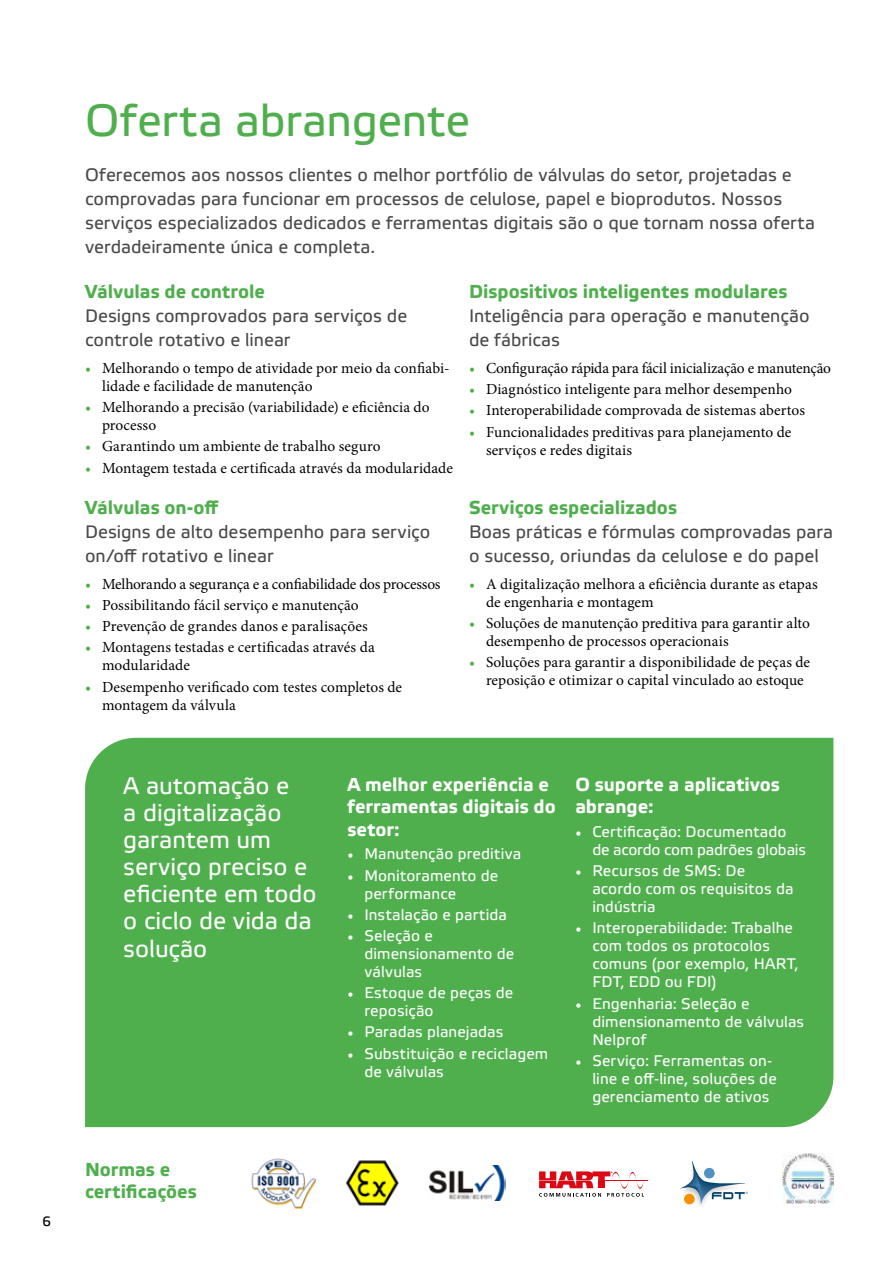
<style>
.page{position:relative;width:893px;height:1263px;background:#fff}
.page>*{position:absolute;margin:0;border:0;box-sizing:border-box;transform-origin:0 0}
.t1{font:45px "Etelka Text Pro";letter-spacing:-.005em;color:#4faf4d}
.t2{font:24px/27px "Etelka Text Pro";color:#fff}
.t3{font:700 18.75px/22.5px "Etelka Text Pro";color:#4faf4d}
.t4{font:700 18.75px/22.5px "Etelka Text Pro";color:#fff}
.t5{font:18px/24px "Etelka Text Pro";color:#4a4a49}
.t6{font:15.3px/18px "Minion Pro";color:#000}
.t7{font:15.3px/18px "Etelka Text Pro";letter-spacing:.005em;color:#fff}
.t8{font:13.5px "Etelka Text Pro";color:#000}
.s1{color:#4faf4d}
.s2{font-family:"Minion Pro";font-weight:700}
</style>
<div class="page">
<img style="left:428px;top:1166px;width:77px;height:34px">
<img style="left:251px;top:1158px;width:67px;height:51px">
<img style="left:345px;top:1160px;width:54px;height:46px">
<svg style="left:680px;top:1161px;width:68px;height:43px"></svg>
<img style="left:782px;top:1153px;width:51px;height:50px">
<hr style="left:605px;top:1180px;width:43px;height:1px;background:#dc0814">
<svg style="left:539px;top:1171px;width:105px;height:26px"></svg>
<div style="left:85px;top:738px;width:748px;height:389px;background:#4faf4d"></div>
<p class="t8" style="left:43px;top:1214px;width:10px">6</p>
<h1 class="t1" style="left:85px;top:97px;width:387px">Oferta abrangente</h1>
<p class="t5" style="left:85px;top:164px;width:731px">Oferecemos aos nossos clientes o melhor portfólio de válvulas do setor, projetadas e comprovadas para funcionar em processos de celulose, papel e bioprodutos. Nossos serviços especializados dedicados e ferramentas digitais são o que tornam nossa oferta verdadeiramente única e completa.</p>
<p class="t3" style="left:85px;top:282px;width:181px">Válvulas de controle</p>
<p class="t5" style="left:85px;top:305px;width:324px">Designs comprovados para serviços de controle rotativo e linear</p>
<p class="t6" style="left:102px;top:359px;width:349px;text-indent:-17px"><span class="s1">•</span> Melhorando o tempo de atividade por meio da confiabi&shy;lidade e facilidade de manutenção</p>
<p class="t6" style="left:102px;top:398px;width:329px;text-indent:-17px"><span class="s1">•</span> Melhorando a precisão (variabilidade) e eficiência do processo</p>
<p class="t6" style="left:85px;top:437px;width:297px"><span class="s1">•</span> Garantindo um ambiente de trabalho seguro</p>
<p class="t6" style="left:85px;top:459px;width:369px"><span class="s1">•</span> Montagem testada e certificada através da modularidade</p>
<p class="t3" style="left:85px;top:497px;width:135px">Válvulas on-off</p>
<p class="t5" style="left:85px;top:521px;width:347px">Designs de alto desempenho para serviço on/off rotativo e linear</p>
<p class="t6" style="left:85px;top:575px;width:357px"><span class="s1">•</span> Melhorando a segurança e a confiabilidade dos processos</p>
<p class="t6" style="left:85px;top:596px;width:275px"><span class="s1">•</span> Possibilitando fácil serviço e manutenção</p>
<p class="t6" style="left:85px;top:617px;width:284px"><span class="s1">•</span> Prevenção de grandes danos e paralisações</p>
<p class="t6" style="left:102px;top:638px;width:274px;text-indent:-17px"><span class="s1">•</span> Montagens testadas e certificadas através da modularidade</p>
<p class="t6" style="left:102px;top:678px;width:302px;text-indent:-17px"><span class="s1">•</span> Desempenho verificado com testes completos de montagem da válvula</p>
<p class="t3" style="left:469px;top:282px;width:320px">Dispositivos inteligentes modulares</p>
<p class="t5" style="left:469px;top:305px;width:342px">Inteligência para operação e manutenção de fábricas</p>
<p class="t6" style="left:469px;top:359px;width:364px"><span class="s1">•</span> Configuração rápida para fácil inicialização e manutenção</p>
<p class="t6" style="left:469px;top:380px;width:325px"><span class="s1">•</span> Diagnóstico inteligente para melhor desempenho</p>
<p class="t6" style="left:469px;top:401px;width:338px"><span class="s1">•</span> Interoperabilidade comprovada de sistemas abertos</p>
<p class="t6" style="left:486px;top:423px;width:307px;text-indent:-17px"><span class="s1">•</span> Funcionalidades preditivas para planejamento de serviços e redes digitais</p>
<p class="t3" style="left:469px;top:497px;width:210px">Serviços especializados</p>
<p class="t5" style="left:469px;top:521px;width:366px">Boas práticas e fórmulas comprovadas para o sucesso, oriundas da celulose e do papel</p>
<p class="t6" style="left:486px;top:575px;width:333px;text-indent:-17px"><span class="s1">•</span> A digitalização melhora a eficiência durante as etapas de engenharia e montagem</p>
<p class="t6" style="left:486px;top:614px;width:325px;text-indent:-17px"><span class="s1">•</span> Soluções de manutenção preditiva para garantir alto desempenho de processos operacionais</p>
<p class="t6" style="left:486px;top:653px;width:326px;text-indent:-17px"><span class="s1">•</span> Soluções para garantir a disponibilidade de peças de reposição e otimizar o capital vinculado ao estoque</p>
<h2 class="t2" style="left:123px;top:774px;width:195px">A automação e<br>a digitalização garantem um serviço preciso e eficiente em todo o ciclo de vida da solução</h2>
<p class="t4" style="left:347px;top:774px;width:210px">A melhor experiência e ferramentas digitais do setor:</p>
<p class="t7" style="left:347px;top:846px;width:176px"><span class="s2">•</span> Manutenção preditiva</p>
<p class="t7" style="left:364px;top:867px;width:135px;text-indent:-17px"><span class="s2">•</span> Monitoramento de performance</p>
<p class="t7" style="left:347px;top:906px;width:161px"><span class="s2">•</span> Instalação e partida</p>
<p class="t7" style="left:364px;top:928px;width:151px;text-indent:-17px"><span class="s2">•</span> Seleção e dimensionamento de válvulas</p>
<p class="t7" style="left:364px;top:985px;width:150px;text-indent:-17px"><span class="s2">•</span> Estoque de peças de reposição</p>
<p class="t7" style="left:347px;top:1024px;width:158px"><span class="s2">•</span> Paradas planejadas</p>
<p class="t7" style="left:364px;top:1045px;width:185px;text-indent:-17px"><span class="s2">•</span> Substituição e reciclagem de válvulas</p>
<p class="t4" style="left:575px;top:774px;width:206px">O suporte a aplicativos abrange:</p>
<p class="t7" style="left:592px;top:823px;width:215px;text-indent:-17px"><span class="s2">•</span> Certificação: Documentado de acordo com padrões globais</p>
<p class="t7" style="left:592px;top:863px;width:203px;text-indent:-17px"><span class="s2">•</span> Recursos de SMS: De acordo com os requisitos da indústria</p>
<p class="t7" style="left:592px;top:920px;width:208px;text-indent:-17px"><span class="s2">•</span> Interoperabilidade: Trabalhe com todos os protocolos comuns (por exemplo, HART,<br>FDT, EDD ou FDI)</p>
<p class="t7" style="left:592px;top:995px;width:213px;text-indent:-17px"><span class="s2">•</span> Engenharia: Seleção e dimensionamento de válvulas<br>Nelprof</p>
<p class="t7" style="left:592px;top:1052px;width:186px;text-indent:-17px"><span class="s2">•</span> Serviço: Ferramentas on&shy;line e off-line, soluções de gerenciamento de ativos</p>
<p class="t3" style="left:85px;top:1159px;width:113px">Normas e certificações</p>
</div>
